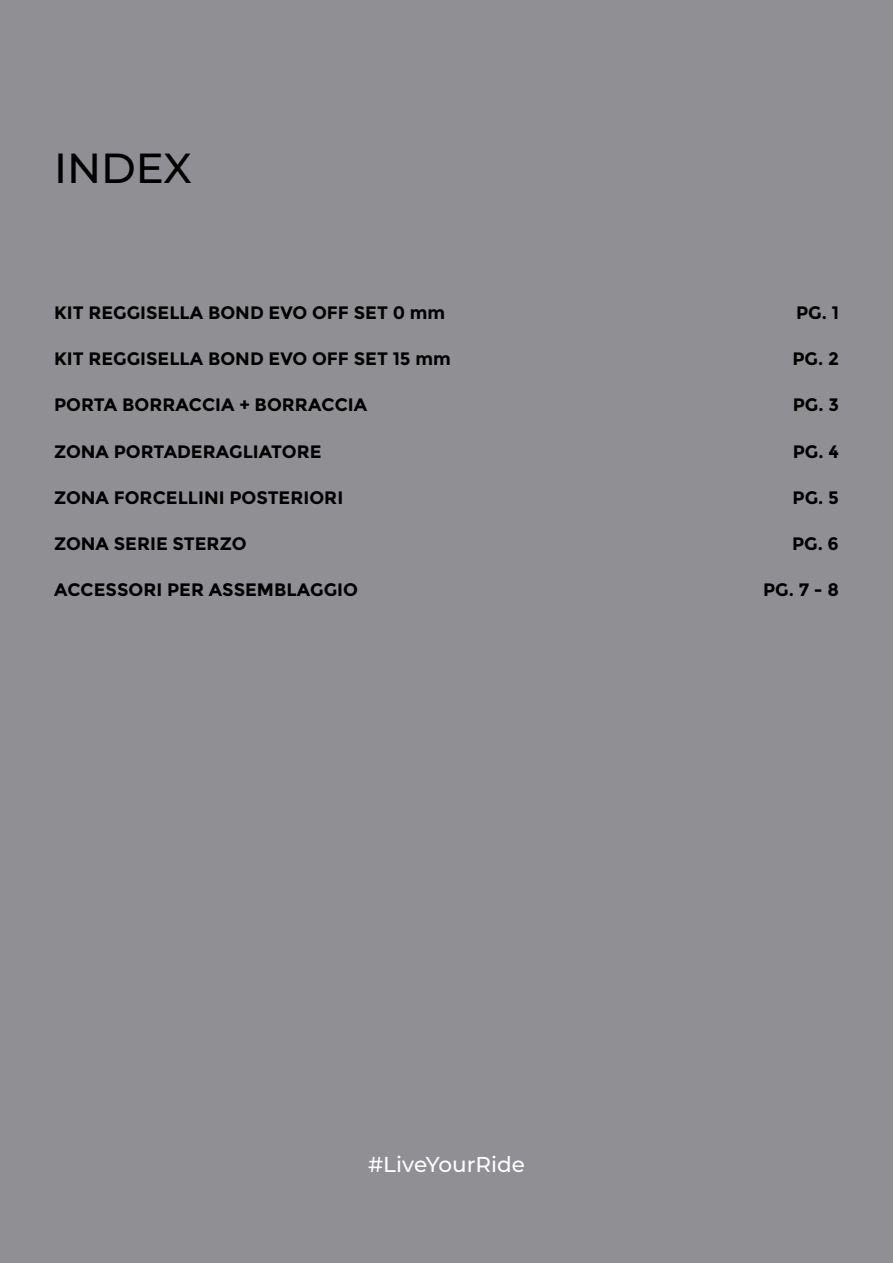
<style>
.page{position:relative;width:893px;height:1263px;background:#8f8f94}
.page>*{position:absolute;margin:0;border:0;box-sizing:border-box;transform-origin:0 0}
.t1{font:500 42px "Montserrat";color:#000}
.t2{font:500 21.6px "Montserrat";color:#fff}
.t3{font:700 18px "Montserrat";color:#000}
</style>
<div class="page">
<h1 class="t1" style="left:54px;top:139px;width:139px">INDEX</h1>
<p class="t3" style="left:54px;top:302px;width:393px">KIT REGGISELLA BOND EVO OFF SET 0 mm</p>
<p class="t3" style="left:796px;top:302px;width:44px">PG. 1</p>
<p class="t3" style="left:54px;top:348px;width:398px">KIT REGGISELLA BOND EVO OFF SET 15 mm</p>
<p class="t3" style="left:792px;top:348px;width:48px">PG. 2</p>
<p class="t3" style="left:54px;top:394px;width:315px">PORTA BORRACCIA + BORRACCIA</p>
<p class="t3" style="left:793px;top:394px;width:48px">PG. 3</p>
<p class="t3" style="left:54px;top:440px;width:269px">ZONA PORTADERAGLIATORE</p>
<p class="t3" style="left:793px;top:440px;width:48px">PG. 4</p>
<p class="t3" style="left:54px;top:486px;width:291px">ZONA FORCELLINI POSTERIORI</p>
<p class="t3" style="left:793px;top:486px;width:48px">PG. 5</p>
<p class="t3" style="left:54px;top:533px;width:194px">ZONA SERIE STERZO</p>
<p class="t3" style="left:792px;top:533px;width:48px">PG. 6</p>
<p class="t3" style="left:54px;top:579px;width:305px">ACCESSORI PER ASSEMBLAGGIO</p>
<p class="t3" style="left:763px;top:579px;width:77px">PG. 7 - 8</p>
<p class="t2" style="left:368px;top:1149px;width:158px">#LiveYourRide</p>
</div>
